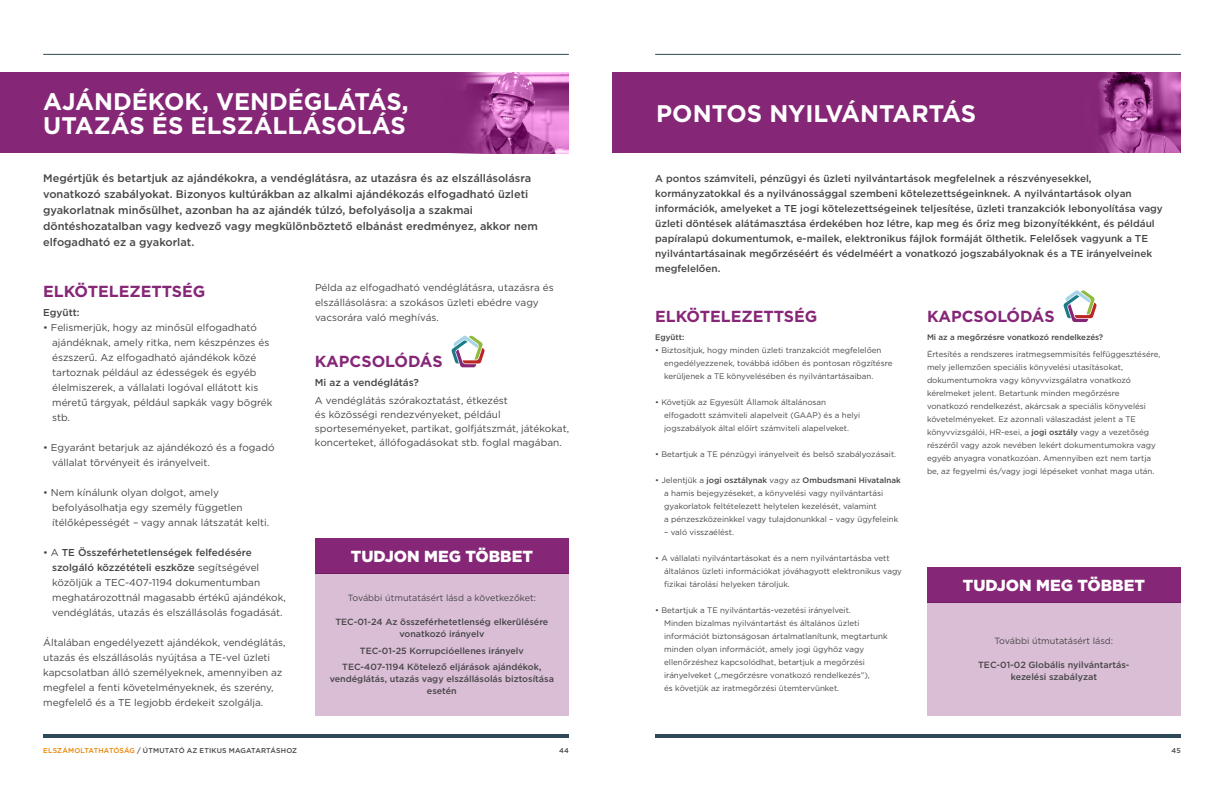
<style>
.page{position:relative;width:1224px;height:792px;background:#fff}
.page>*{position:absolute;margin:0;border:0;box-sizing:border-box;transform-origin:0 0}
.t1{font:700 24px/24px "Gotham";color:#fff}
.t2{font:700 16px "Gotham";color:#862677}
.t3{font:900 16px "Gotham";color:#fff}
.t4{font:500 11px/16px "Gotham";color:#464547}
.t5{font:10px/15px "Gotham";color:#464547}
.t6{font:500 10px/15px "Gotham";color:#464547}
.t7{font:500 9px/12px "Gotham";color:#464547;text-align:center}
.t8{font:9px "Gotham";color:#464547}
.t9{font:8px/13px "Gotham";color:#464547}
.t10{font:500 8px "Gotham";color:#464547}
.t11{font:500 7px "Gotham";letter-spacing:.02em;color:#464547}
.s1{font-weight:500}
.s2{color:#e98300}
</style>
<div class="page">
<hr style="left:43px;top:734px;width:526px;height:4px;background:#2e4957">
<hr style="left:655px;top:734px;width:526px;height:4px;background:#2e4957">
<hr style="left:43px;top:54px;width:526px;height:1px;background:#2e4957">
<hr style="left:655px;top:54px;width:526px;height:1px;background:#2e4957">
<div style="left:927px;top:602px;width:254px;height:113px;background:#dabed6"></div>
<div style="left:927px;top:567px;width:254px;height:35px;background:#862677"></div>
<div style="left:315px;top:573px;width:254px;height:143px;background:#dabed6"></div>
<div style="left:315px;top:538px;width:254px;height:35px;background:#862677"></div>
<div style="left:612px;top:72px;width:569px;height:81px;background:#862677"></div>
<img style="left:1099px;top:72px;width:82px;height:81px">
<div style="left:0;top:72px;width:569px;height:81px;background:#862677"></div>
<img style="left:465px;top:72px;width:104px;height:81px">
<svg style="left:451px;top:336px;width:34px;height:31px"></svg>
<svg style="left:1063px;top:290px;width:34px;height:32px"></svg>
<h1 class="t1" style="left:43px;top:89px;width:367px">AJÁNDÉKOK, VENDÉGLÁTÁS,<br>UTAZÁS ÉS ELSZÁLLÁSOLÁS</h1>
<p class="t4" style="left:43px;top:170px;width:496px">Megértjük és betartjuk az ajándékokra, a vendéglátásra, az utazásra és az elszállásolásra vonatkozó szabályokat. Bizonyos kultúrákban az alkalmi ajándékozás elfogadható üzleti gyakorlatnak minősülhet, azonban ha az ajándék túlzó, befolyásolja a szakmai döntéshozatalban vagy kedvező vagy megkülönböztető elbánást eredményez, akkor nem elfogadható ez a gyakorlat.</p>
<h2 class="t2" style="left:43px;top:281px;width:164px">ELKÖTELEZETTSÉG</h2>
<p class="t6" style="left:43px;top:305px;width:38px">Együtt:</p>
<p class="t5" style="left:52px;top:320px;width:222px;text-indent:-9px">• Felismerjük, hogy az minősül elfogadható ajándéknak, amely ritka, nem készpénzes és észszerű. Az elfogadható ajándékok közé tartoznak például az édességek és egyéb élelmiszerek, a vállalati logóval ellátott kis méretű tárgyak, például sapkák vagy bögrék stb.</p>
<p class="t5" style="left:52px;top:440px;width:224px;text-indent:-9px">• Egyaránt betarjuk az ajándékozó és a fogadó vállalat törvényeit és irányelveit.</p>
<p class="t5" style="left:52px;top:485px;width:219px;text-indent:-9px">• Nem kínálunk olyan dolgot, amely befolyásolhatja egy személy független ítélőképességét – vagy annak látszatát kelti.</p>
<p class="t5" style="left:52px;top:545px;width:235px;text-indent:-9px">• A <span class="s1">TE Összeférhetetlenségek felfedésére szolgáló közzétételi eszköze</span> segítségével közöljük a TEC-407-1194 dokumentumban meghatározottnál magasabb értékű ajándékok, vendéglátás, utazás és elszállásolás fogadását.</p>
<p class="t5" style="left:43px;top:635px;width:244px">Általában engedélyezett ajándékok, vendéglátás, utazás és elszállásolás nyújtása a TE-vel üzleti kapcsolatban álló személyeknek, amennyiben az megfelel a fenti követelményeknek, és szerény, megfelelő és a TE legjobb érdekeit szolgálja.</p>
<p class="t5" style="left:315px;top:279px;width:240px">Példa az elfogadható vendéglátásra, utazásra és elszállásolásra: a szokásos üzleti ebédre vagy vacsorára való meghívás.</p>
<h2 class="t2" style="left:315px;top:351px;width:129px">KAPCSOLÓDÁS</h2>
<p class="t6" style="left:315px;top:375px;width:105px">Mi az a vendéglátás?</p>
<p class="t5" style="left:315px;top:394px;width:256px;line-height:14px">A vendéglátás szórakoztatást, étkezést<br>és közösségi rendezvényeket, például sporteseményeket, partikat, golfjátszmát, játékokat, koncerteket, állófogadásokat stb. foglal magában.</p>
<h2 class="t3" style="left:351px;top:545px;width:184px">TUDJON MEG TÖBBET</h2>
<p class="t8" style="left:348px;top:592px;width:190px">További útmutatásért lásd a következőket:</p>
<p class="t7" style="left:335px;top:616px;width:215px">TEC-01-24 Az összeférhetetlenség elkerülésére vonatkozó irányelv</p>
<p class="t7" style="left:342px;top:642px;width:201px;line-height:16.5px">TEC-01-25 Korrupcióellenes irányelv<br>TEC-407-1194 Kötelező eljárások ajándékok,</p>
<p class="t7" style="left:330px;top:673px;width:226px">vendéglátás, utazás vagy elszállásolás biztosítása esetén</p>
<h1 class="t1" style="left:656px;top:101px;width:322px">PONTOS NYILVÁNTARTÁS</h1>
<p class="t6" style="left:655px;top:170px;width:509px">A pontos számviteli, pénzügyi és üzleti nyilvántartások megfelelnek a részvényesekkel, kormányzatokkal és a nyilvánossággal szembeni kötelezettségeinknek. A nyilvántartások olyan információk, amelyeket a TE jogi kötelezettségeinek teljesítése, üzleti tranzakciók lebonyolítása vagy üzleti döntések alátámasztása érdekében hoz létre, kap meg és őriz meg bizonyítékként, és például papíralapú dokumentumok, e-mailek, elektronikus fájlok formáját ölthetik. Felelősek vagyunk a TE nyilvántartásainak megőrzéséért és védelméért a vonatkozó jogszabályoknak és a TE irányelveinek megfelelően.</p>
<h2 class="t2" style="left:655px;top:306px;width:164px">ELKÖTELEZETTSÉG</h2>
<p class="t10" style="left:655px;top:332px;width:31px">Együtt:</p>
<p class="t9" style="left:664px;top:343px;width:230px;text-indent:-9px">• Biztosítjuk, hogy minden üzleti tranzakciót megfelelően engedélyezzenek, továbbá időben és pontosan rögzítésre kerüljenek a TE könyvelésében és nyilvántartásaiban.</p>
<p class="t9" style="left:664px;top:395px;width:198px;text-indent:-9px">• Követjük az Egyesült Államok általánosan elfogadott számviteli alapelveit (GAAP) és a helyi jogszabályok által előírt számviteli alapelveket.</p>
<p class="t9" style="left:655px;top:447px;width:243px">• Betartjuk a TE pénzügyi irányelveit és belső szabályozásait.</p>
<p class="t9" style="left:664px;top:473px;width:238px;text-indent:-9px">• Jelentjük a <span class="s1">jogi osztálynak</span> vagy az <span class="s1">Ombudsmani Hivatalnak </span>a hamis bejegyzéseket, a könyvelési vagy nyilvántartási gyakorlatok feltételezett helytelen kezelését, valamint<br>a pénzeszközeinkkel vagy tulajdonunkkal – vagy ügyfeleink</p>
<p class="t9" style="left:664px;top:525px;width:71px">– való visszaélést.</p>
<p class="t9" style="left:664px;top:551px;width:239px;text-indent:-9px">• A vállalati nyilvántartásokat és a nem nyilvántartásba vett általános üzleti információkat jóváhagyott elektronikus vagy fizikai tárolási helyeken tároljuk.</p>
<p class="t9" style="left:664px;top:603px;width:225px;text-indent:-9px">• Betartjuk a TE nyilvántartás-vezetési irányelveit.<br>Minden bizalmas nyilvántartást és általános üzleti információt biztonságosan ártalmatlanítunk, megtartunk minden olyan információt, amely jogi ügyhöz vagy ellenőrzéshez kapcsolódhat, betartjuk a megőrzési irányelveket („megőrzésre vonatkozó rendelkezés”),<br>és követjük az iratmegőrzési ütemtervünket.</p>
<h2 class="t2" style="left:927px;top:306px;width:129px">KAPCSOLÓDÁS</h2>
<p class="t10" style="left:927px;top:332px;width:178px">Mi az a megőrzésre vonatkozó rendelkezés?</p>
<p class="t9" style="left:927px;top:348px;width:235px">Értesítés a rendszeres iratmegsemmisítés felfüggesztésére, mely jellemzően speciális könyvelési utasításokat, dokumentumokra vagy könyvvizsgálatra vonatkozó kérelmeket jelent. Betartunk minden megőrzésre vonatkozó rendelkezést, akárcsak a speciális könyvelési követelményeket. Ez azonnali válaszadást jelent a TE könyvvizsgálói, HR-esei, a <span class="s1">jogi osztály</span> vagy a vezetőség részéről vagy azok nevében lekért dokumentumokra vagy egyéb anyagra vonatkozóan. Amennyiben ezt nem tartja be, az fegyelmi és/vagy jogi lépéseket vonhat maga után.</p>
<h2 class="t3" style="left:963px;top:575px;width:184px">TUDJON MEG TÖBBET</h2>
<p class="t8" style="left:995px;top:635px;width:120px">További útmutatásért lásd:</p>
<p class="t7" style="left:978px;top:659px;width:153px">TEC-01-02 Globális nyilvántartás&shy;kezelési szabályzat</p>
<p class="t11" style="left:43px;top:746px;width:255px"><span class="s2">ELSZÁMOLTATHATÓSÁG</span> / ÚTMUTATÓ AZ ETIKUS MAGATARTÁSHOZ</p>
<p class="t11" style="left:559px;top:746px;width:11px">44</p>
<p class="t11" style="left:1172px;top:746px;width:11px">45</p>
</div>
